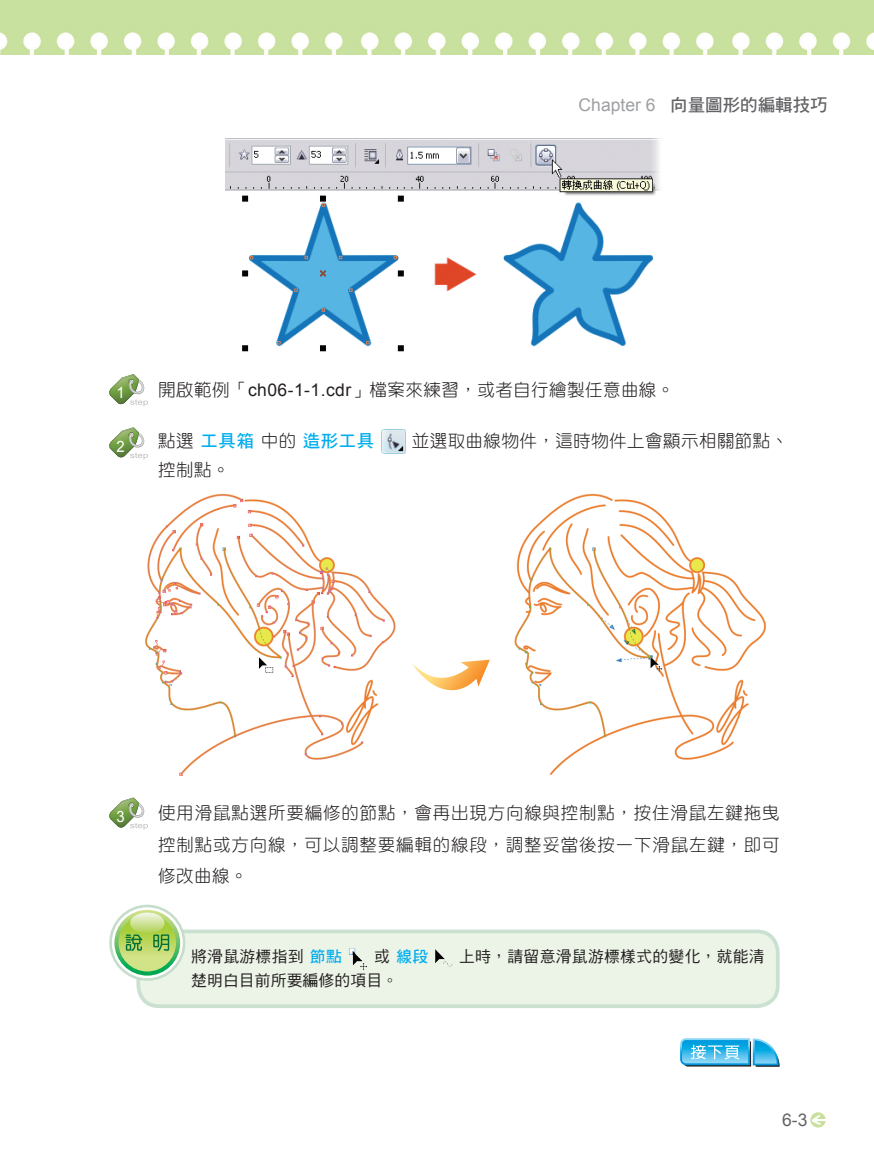
<style>
.page{position:relative;width:874px;height:1171px;background:#fff}
.page>*{position:absolute;margin:0;border:0;box-sizing:border-box;transform-origin:0 0}
.t1{font:17.5px/31.5px "DF Yuan Std W3";letter-spacing:.025em;color:#231f20;text-align:justify}
.t2{font:17.5px "DF Hei Std W7";color:#636366}
.t3{font:17.5px "DF Hei Std W7";letter-spacing:.025em;color:#00aeef}
.t4{font:17.5px "Arial";color:#636366}
.t5{font:15.75px "DF Hei Std W5";letter-spacing:.02em;color:#231f20}
.t6{font:15.75px "DF Hei Std W7";color:#00aeef}
.t7{font:15.58px "Arial";color:#fff;scale:.95 1}
.s1{font-family:"Arial";color:#9d9fa2}
.s2{font-family:"Arial"}
.s3{font-family:"DF Yuan Std W3";color:#231f20}
.s4{font-family:"DF Hei Std W7";color:#00aeef}
.s5{font-family:"DF Hei Std W5";color:#231f20}
</style>
<div class="page">
<img style="left:0;top:0;width:873px;height:55px">
<div style="left:810px;top:1112px;width:15px;height:15px;background:#c8e09c;border-radius:50%"></div>
<svg style="left:811px;top:1115px;width:15px;height:10px"></svg>
<svg style="left:109px;top:374px;width:39px;height:32px"></svg>
<svg style="left:109px;top:427px;width:39px;height:32px"></svg>
<img style="left:381px;top:430px;width:24px;height:24px">
<img style="left:225px;top:139px;width:435px;height:213px">
<img style="left:144px;top:493px;width:252px;height:283px">
<img style="left:514px;top:493px;width:253px;height:282px">
<svg style="left:412px;top:660px;width:77px;height:31px"></svg>
<svg style="left:109px;top:797px;width:39px;height:32px"></svg>
<div style="left:138px;top:931px;width:639px;height:75px;background:#ecf4e7;border-radius:21px"></div>
<div style="left:136px;top:929px;width:643px;height:79px;border:4px solid #cae0d0;border-radius:21px"></div>
<svg style="left:109px;top:904px;width:76px;height:77px"></svg>
<svg style="left:112px;top:907px;width:71px;height:71px"></svg>
<svg style="left:114px;top:910px;width:66px;height:65px"></svg>
<svg style="left:118px;top:914px;width:58px;height:57px;background:#c0da6b"></svg>
<svg style="left:130px;top:912px;width:34px;height:21px"></svg>
<svg style="left:125px;top:934px;width:17px;height:17px"></svg>
<svg style="left:153px;top:934px;width:16px;height:17px"></svg>
<img style="left:349px;top:948px;width:18px;height:22px">
<img style="left:435px;top:949px;width:17px;height:17px">
<svg style="left:680px;top:1038px;width:99px;height:29px;background:#5cbbe2"></svg>
<p class="t2" style="left:578px;top:95px;width:250px"><span class="s1">Chapter 6</span> 向量圖形的編輯技巧</p>
<p class="t7" style="left:116px;top:383px;width:10px">1</p>
<p class="t1" style="left:158px;top:374px;width:517px">開啟範例「<span class="s2">ch06-1-1.cdr</span>」檔案來練習，或者自行繪製任意曲線。</p>
<p class="t7" style="left:116px;top:436px;width:10px">2</p>
<p class="t3" style="left:158px;top:431px;width:217px"><span class="s3">點選</span>工具箱<span class="s3">中的</span>造形工具</p>
<p class="t1" style="left:411px;top:425px;width:378px">並選取曲線物件，這時物件上會顯示相關節點、</p>
<p class="t1" style="left:158px;top:454px;width:73px">控制點。</p>
<p class="t7" style="left:116px;top:806px;width:10px">3</p>
<p class="t1" style="left:158px;top:797px;width:622px">使用滑鼠點選所要編修的節點，會再出現方向線與控制點，按住滑鼠左鍵拖曳控制點或方向線，可以調整要編輯的線段，調整妥當後按一下滑鼠左鍵，即可修改曲線。</p>
<p class="t5" style="left:191px;top:948px;width:152px">將滑鼠游標指到<span class="s4">節點</span></p>
<p class="t6" style="left:374px;top:948px;width:55px"><span class="s5">或</span>線段</p>
<p class="t5" style="left:459px;top:948px;width:307px">上時，請留意滑鼠游標樣式的變化，就能清</p>
<p class="t5" style="left:191px;top:971px;width:208px">楚明白目前所要編修的項目。</p>
<p class="t4" style="left:781px;top:1108px;width:27px">6-3</p>
</div>
